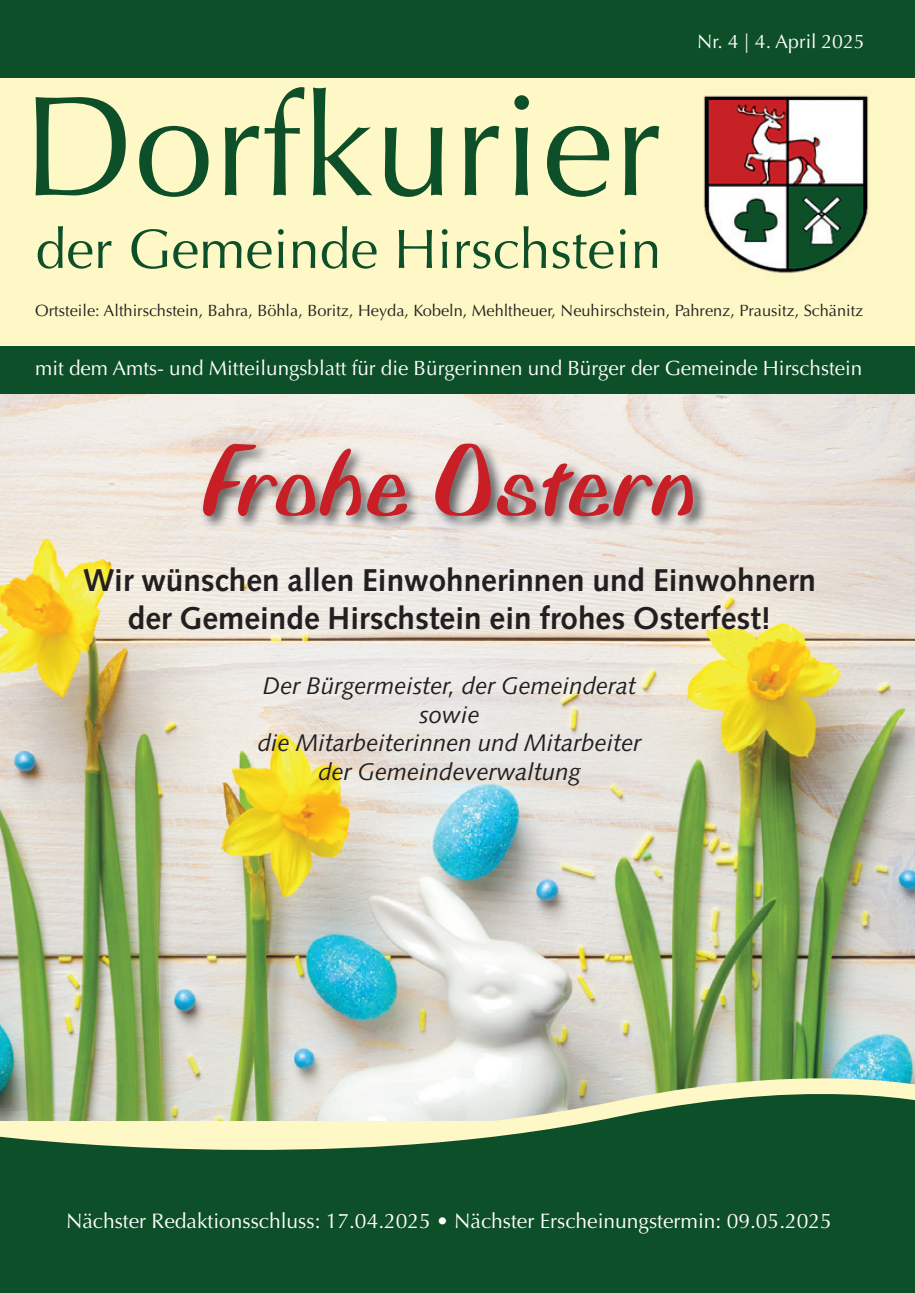
<style>
.page{position:relative;width:915px;height:1293px;background:#fff}
.page>*{position:absolute;margin:0;border:0;box-sizing:border-box;transform-origin:0 0}
.t1{font:142.5px "Optima";letter-spacing:.005em;color:#0d4f28}
.t2{font:108px "Biffo";color:#c81f26}
.t3{font:55.5px "Optima";color:#0d4f28}
.t4{font:700 31.5px/37.8px "Syntax";color:#231f20;text-align:center}
.t5{font:italic 24px/28.8px "Syntax";color:#231f20;text-align:center}
.t6{font:21px "Optima";color:#fff}
.t7{font:20.7px "Optima";color:#fff}
.t8{font:19.5px "Optima";color:#fff}
.t9{font:16.35px "Optima";color:#231f20}
</style>
<div class="page">
<img style="left:0;top:393px;width:914px;height:662px">
<div style="left:0;top:66px;width:914px;height:314px;background:#fef7c6"></div>
<div style="left:0;top:0;width:914px;height:78px;background:#0d4f28"></div>
<img style="left:703px;top:95px;width:166px;height:179px">
<div style="left:0;top:346px;width:914px;height:47px;background:#0d4f28"></div>
<img style="left:0;top:1055px;width:914px;height:15px">
<svg style="left:0;top:1070px;width:914px;height:223px;background:#41734e"></svg>
<img style="left:153px;top:424px;width:605px;height:159px">
<p class="t8" style="left:697px;top:33px;width:169px">Nr. 4 | 4. April 2025</p>
<h1 class="t1" style="left:23px;top:88px;width:640px">Dorfkurier</h1>
<h3 class="t3" style="left:35px;top:226px;width:627px">der Gemeinde Hirschstein</h3>
<p class="t9" style="left:35px;top:303px;width:829px">Ortsteile: Althirschstein, Bahra, Böhla, Boritz, Heyda, Kobeln, Mehltheuer, Neuhirschstein, Pahrenz, Prausitz, Schänitz</p>
<p class="t7" style="left:35px;top:360px;width:828px">mit dem Amts- und Mitteilungsblatt für die Bürgerinnen und Bürger der Gemeinde Hirschstein</p>
<h2 class="t2" style="left:199px;top:439px;width:498px">Frohe Ostern</h2>
<h3 class="t4" style="left:83px;top:564px;width:734px">Wir wünschen allen Einwohnerinnen und Einwohnern der Gemeinde Hirschstein ein frohes Osterfest!</h3>
<h3 class="t5" style="left:258px;top:673px;width:385px">Der Bürgermeister, der Gemeinderat sowie<br>die Mitarbeiterinnen und Mitarbeiter der Gemeindeverwaltung</h3>
<p class="t6" style="left:66px;top:1212px;width:767px">Nächster Redaktionsschluss: 17.04.2025 • Nächster Erscheinungstermin: 09.05.2025</p>
</div>
